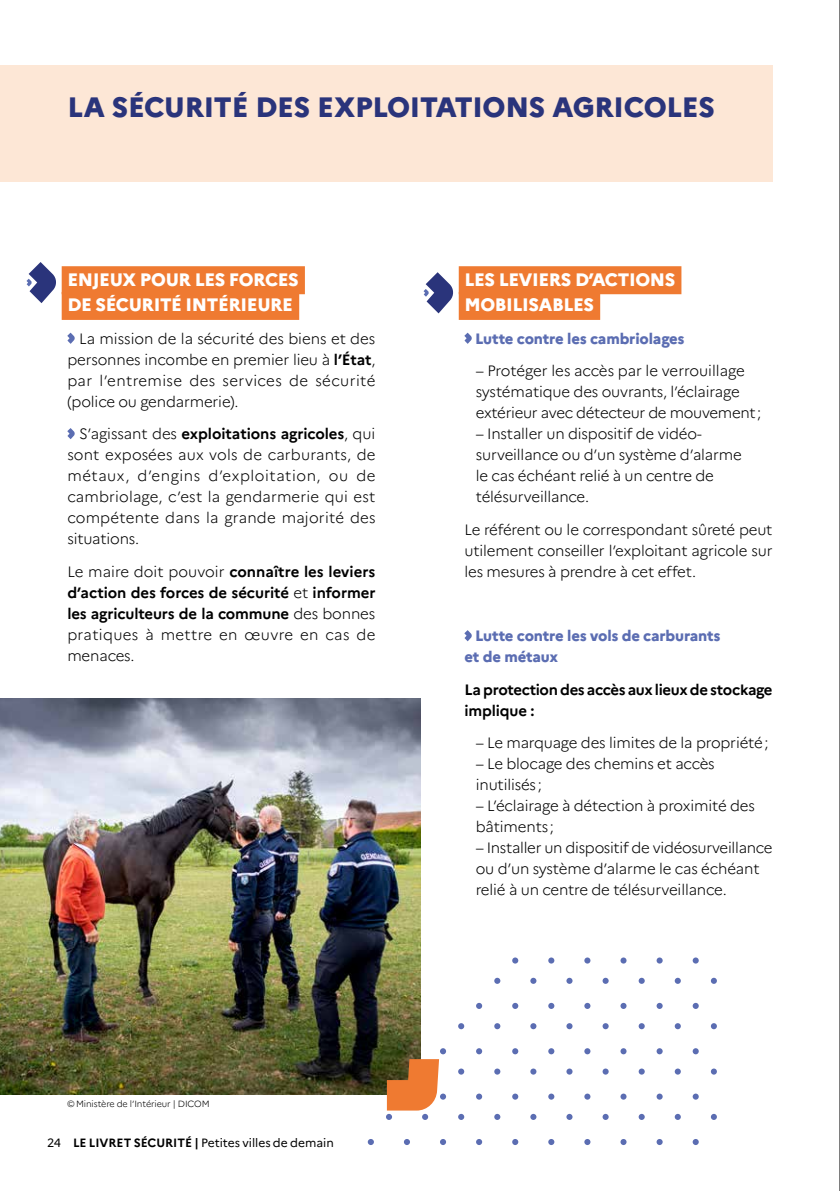
<style>
.page{position:relative;width:840px;height:1191px;background:#fff}
.page>*{position:absolute;margin:0;border:0;box-sizing:border-box;transform-origin:0 0}
.t1{font:800 28px "Marianne";letter-spacing:-.01em;color:#2a347b}
.t2{font:800 18px/25.6px "Marianne";letter-spacing:-.02em;color:#fff}
.t3{font:300 15px/21px "Marianne";letter-spacing:-.01em;color:#000}
.t4{font:700 15px/21px "Marianne";letter-spacing:-.01em;color:#000;text-align:justify}
.t5{font:800 15px/21px "Marianne";letter-spacing:-.01em;color:#5b6db2}
.t6{font:12px "Marianne";color:#000}
.t7{font:300 9px "Marianne";letter-spacing:-.01em;color:#000}
.s1{font-weight:700}
.s2{font-weight:300}
</style>
<div class="page">
<svg style="left:367px;top:1139px;width:331px;height:6px"></svg>
<svg style="left:476px;top:1003px;width:222px;height:6px"></svg>
<svg style="left:458px;top:1023px;width:258px;height:6px"></svg>
<svg style="left:512px;top:957px;width:186px;height:6px"></svg>
<svg style="left:494px;top:977px;width:222px;height:6px"></svg>
<img style="left:0;top:698px;width:420px;height:396px">
<svg style="left:386px;top:1048px;width:330px;height:72px"></svg>
<svg style="left:423px;top:272px;width:31px;height:41px"></svg>
<div style="left:62px;top:266px;width:243px;height:28px;background:#ef7a31"></div>
<div style="left:62px;top:292px;width:237px;height:28px;background:#ef7a31"></div>
<svg style="left:67px;top:333px;width:8px;height:11px"></svg>
<svg style="left:67px;top:428px;width:8px;height:11px"></svg>
<div style="left:458px;top:266px;width:223px;height:28px;background:#ef7a31"></div>
<div style="left:458px;top:292px;width:142px;height:28px;background:#ef7a31"></div>
<svg style="left:464px;top:333px;width:8px;height:11px"></svg>
<svg style="left:464px;top:630px;width:8px;height:11px"></svg>
<svg style="left:27px;top:262px;width:29px;height:41px"></svg>
<div style="left:0;top:65px;width:772px;height:85px;background:#fde7d6"></div>
<div style="left:0;top:97px;width:772px;height:85px;background:#fde7d6"></div>
<hr style="left:839px;top:0;width:1px;height:1191px;background:#000">
<h1 class="t1" style="left:67px;top:90px;width:648px">LA SÉCURITÉ DES EXPLOITATIONS AGRICOLES</h1>
<p class="t2" style="left:67px;top:266px;width:233px">ENJEUX POUR LES FORCES<br>DE SÉCURITÉ INTÉRIEURE</p>
<p class="t3" style="left:67px;top:327px;width:309px;text-align:justify;text-indent:12px">La mission de la sécurité des biens et des personnes incombe en premier lieu à <span class="s1">l’État</span>, par l’entremise des services de sécurité (police ou gendarmerie).</p>
<p class="t3" style="left:67px;top:422px;width:309px;text-align:justify;text-indent:12px">S’agissant des <span class="s1">exploitations agricoles</span>, qui sont exposées aux vols de carburants, de métaux, d’engins d’exploitation, ou de cambriolage, c’est la gendarmerie qui est compétente dans la grande majorité des situations.</p>
<p class="t4" style="left:67px;top:560px;width:309px"><span class="s2">Le maire doit pouvoir</span> connaître les leviers d’action des forces de sécurité <span class="s2">et</span> informer les agriculteurs de la commune <span class="s2">des bonnes pratiques à mettre en œuvre en cas de menaces.</span></p>
<p class="t7" style="left:67px;top:1096px;width:144px">© Ministère de l’Intérieur | DICOM</p>
<p class="t6" style="left:47px;top:1135px;width:288px">24 <span class="s1">LE LIVRET SÉCURITÉ |</span> Petites villes de demain</p>
<p class="t2" style="left:464px;top:266px;width:212px">LES LEVIERS D’ACTIONS<br>MOBILISABLES</p>
<p class="t5" style="left:475px;top:328px;width:211px">Lutte contre les cambriolages</p>
<p class="t3" style="left:475px;top:359px;width:287px">– Protéger les accès par le verrouillage systématique des ouvrants, l’éclairage extérieur avec détecteur de mouvement ;</p>
<p class="t3" style="left:475px;top:422px;width:267px">– Installer un dispositif de vidéo&shy;surveillance ou d’un système d’alarme le cas échéant relié à un centre de télésurveillance.</p>
<p class="t3" style="left:464px;top:517px;width:309px;text-align:justify">Le référent ou le correspondant sûreté peut utilement conseiller l’exploitant agricole sur les mesures à prendre à cet effet.</p>
<p class="t5" style="left:464px;top:625px;width:257px;text-indent:11px">Lutte contre les vols de carburants et de métaux</p>
<p class="t4" style="left:464px;top:678px;width:309px">La protection des accès aux lieux de stockage implique :</p>
<p class="t3" style="left:475px;top:731px;width:294px">– Le marquage des limites de la propriété ;</p>
<p class="t3" style="left:475px;top:752px;width:240px">– Le blocage des chemins et accès inutilisés ;</p>
<p class="t3" style="left:475px;top:794px;width:280px">– L’éclairage à détection à proximité des bâtiments ;</p>
<p class="t3" style="left:475px;top:836px;width:298px">– Installer un dispositif de vidéosurveillance ou d’un système d’alarme le cas échéant relié à un centre de télésurveillance.</p>
</div>
